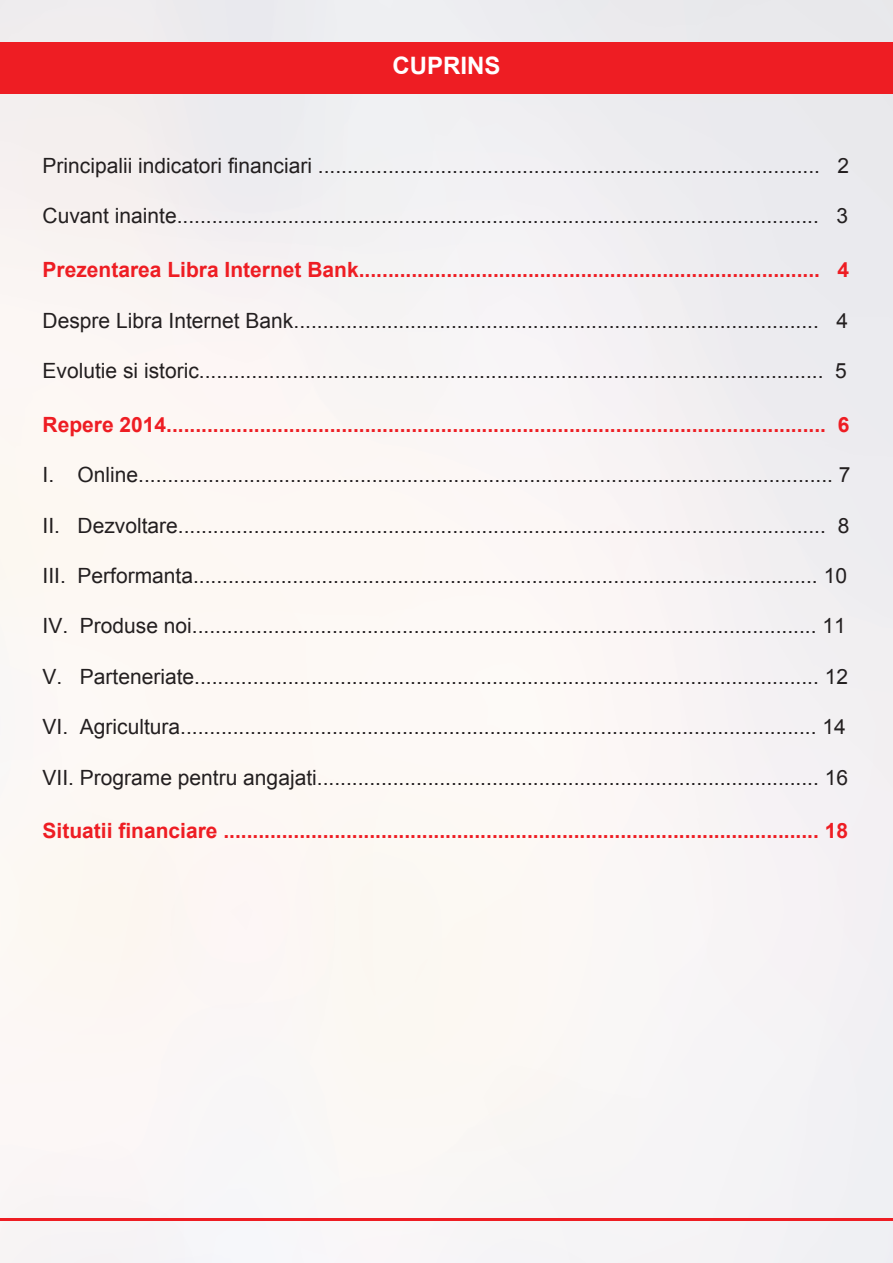
<style>
.page{position:relative;width:893px;height:1263px;background:#fff}
.page>*{position:absolute;margin:0;border:0;box-sizing:border-box;transform-origin:0 0}
.t1{font:700 24px "Arial";color:#fff}
.t2{font:21px "Arial";color:#231f20}
.t3{font:700 21px "Arial";color:#ee1d23}
</style>
<div class="page">
<img style="left:0;top:0;width:630px;height:1263px">
<div style="left:630px;top:0;width:263px;height:1104px;background:#f2f0f2"></div>
<div style="left:630px;top:1104px;width:263px;height:159px;background:#f4f3f5"></div>
<hr style="left:0;top:1218px;width:893px;height:2px;background:#ee1d23">
<div style="left:0;top:43px;width:893px;height:51px;background:#ee1d23"></div>
<p class="t1" style="left:392px;top:50px;width:109px">CUPRINS</p>
<p class="t2" style="left:43px;top:152px;width:808px">Principalii indicatori financiari ...................................................................................... 2</p>
<p class="t2" style="left:43px;top:202px;width:807px">Cuvant inainte.............................................................................................................. 3</p>
<p class="t3" style="left:43px;top:256px;width:808px">Prezentarea Libra Internet Bank............................................................................... 4</p>
<p class="t2" style="left:43px;top:306px;width:807px">Despre Libra Internet Bank.......................................................................................... 4</p>
<p class="t2" style="left:43px;top:357px;width:806px">Evolutie si istoric........................................................................................................... 5</p>
<p class="t3" style="left:43px;top:410px;width:808px">Repere 2014................................................................................................................. 6</p>
<p class="t2" style="left:43px;top:461px;width:809px">I. Online....................................................................................................................... 7</p>
<p class="t2" style="left:43px;top:511px;width:808px">II. Dezvoltare............................................................................................................... 8</p>
<p class="t2" style="left:43px;top:562px;width:806px">III. Performanta........................................................................................................... 10</p>
<p class="t2" style="left:43px;top:612px;width:805px">IV. Produse noi........................................................................................................... 11</p>
<p class="t2" style="left:43px;top:663px;width:807px">V. Parteneriate........................................................................................................... 12</p>
<p class="t2" style="left:43px;top:713px;width:805px">VI. Agricultura............................................................................................................. 14</p>
<p class="t2" style="left:43px;top:763px;width:807px">VII. Programe pentru angajati...................................................................................... 16</p>
<p class="t3" style="left:43px;top:817px;width:807px">Situatii financiare ...................................................................................................... 18</p>
</div>
